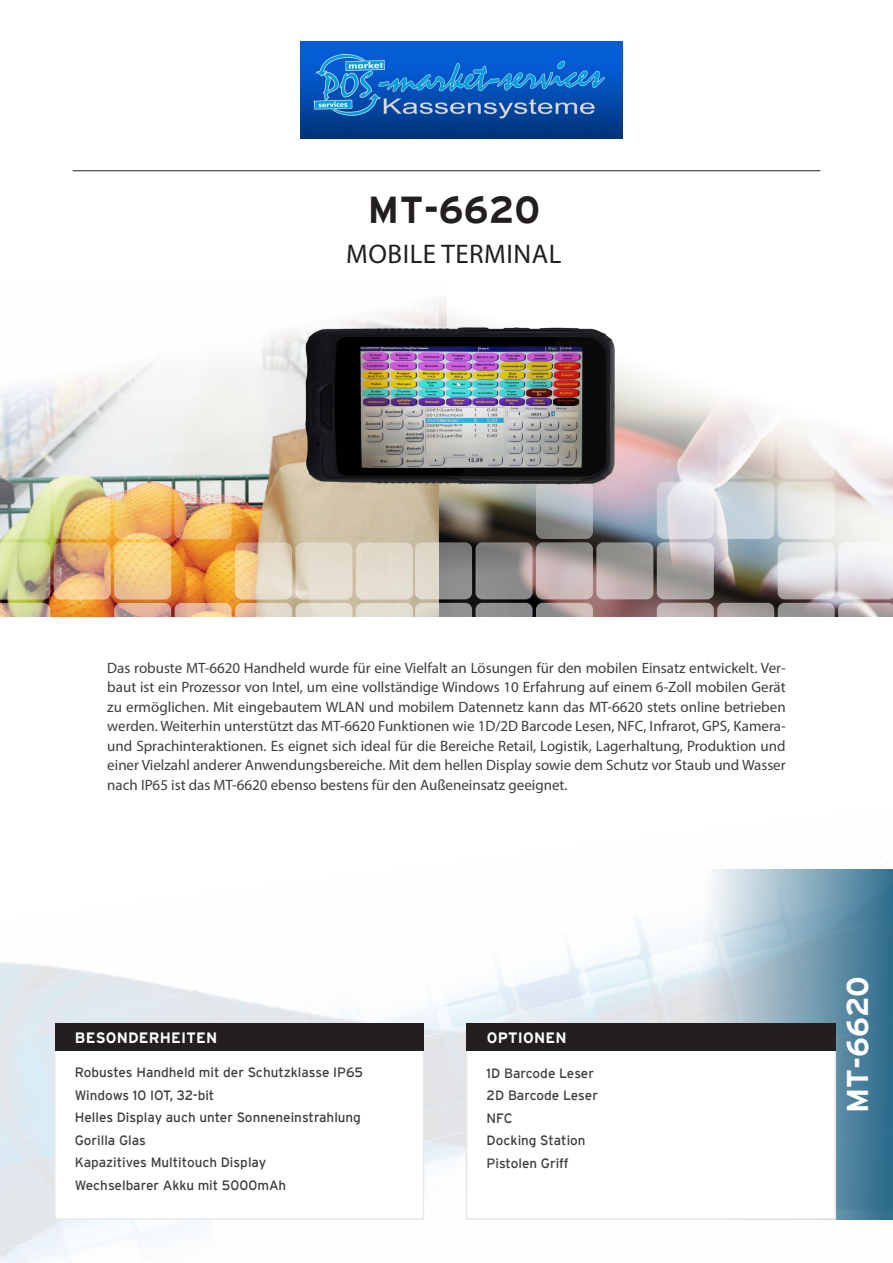
<style>
.page{position:relative;width:893px;height:1263px;background:#fff}
.page>*{position:absolute;margin:0;border:0;box-sizing:border-box;transform-origin:0 0}
.t1{font:700 37.5px "Interstate";color:#231f20}
.t2{font:700 30px "Interstate";color:#fff}
.t3{font:27px "Myriad Pro";letter-spacing:.02em;color:#231f20}
.t4{font:15px/19.5px "Myriad Pro";color:#3e3e3f;text-align:justify}
.t5{font:700 15px "Interstate";letter-spacing:.015em;color:#fff}
.t6{font:13.5px/22.5px "Interstate";color:#3e3e3f}
</style>
<div class="page">
<img style="left:0;top:869px;width:893px;height:203px">
<img style="left:0;top:906px;width:110px;height:68px">
<img style="left:0;top:869px;width:857px;height:6px">
<img style="left:0;top:362px;width:439px;height:255px">
<svg style="left:649px;top:870px;width:244px;height:350px;background:#8eafc0"></svg>
<hr style="left:73px;top:170px;width:747px;height:1px;background:#231f20">
<img style="left:439px;top:114px;width:454px;height:503px">
<img style="left:301px;top:41px;width:321px;height:98px">
<svg style="left:175px;top:482px;width:57px;height:57px;background:#e2b888"></svg>
<svg style="left:114px;top:482px;width:57px;height:57px;background:#f1be73"></svg>
<svg style="left:54px;top:482px;width:57px;height:57px;background:#e2cb7f"></svg>
<div style="left:356px;top:542px;width:57px;height:57px;background:#e5dfd3;border-radius:7px"></div>
<div style="left:295px;top:542px;width:57px;height:57px;background:#e7e1d5;border-radius:7px"></div>
<svg style="left:235px;top:542px;width:57px;height:57px"></svg>
<svg style="left:114px;top:542px;width:57px;height:57px;background:#f3cd85"></svg>
<svg style="left:54px;top:542px;width:57px;height:57px;background:#dba87a"></svg>
<svg style="left:356px;top:603px;width:57px;height:57px"></svg>
<svg style="left:295px;top:603px;width:57px;height:57px"></svg>
<svg style="left:235px;top:603px;width:57px;height:57px"></svg>
<svg style="left:175px;top:603px;width:57px;height:57px"></svg>
<svg style="left:114px;top:603px;width:57px;height:57px"></svg>
<img style="left:0;top:422px;width:50px;height:195px">
<svg style="left:415px;top:603px;width:57px;height:57px"></svg>
<svg style="left:475px;top:603px;width:57px;height:57px"></svg>
<svg style="left:536px;top:603px;width:57px;height:57px"></svg>
<svg style="left:657px;top:603px;width:57px;height:57px"></svg>
<svg style="left:717px;top:603px;width:57px;height:57px"></svg>
<svg style="left:778px;top:603px;width:57px;height:57px"></svg>
<svg style="left:415px;top:542px;width:57px;height:57px"></svg>
<div style="left:475px;top:542px;width:57px;height:57px;background:#8c8d8d;border-radius:7px"></div>
<svg style="left:536px;top:542px;width:57px;height:57px"></svg>
<div style="left:596px;top:542px;width:57px;height:57px;background:linear-gradient(to right,#d6bfc1,#b5a6a6);border-radius:7px"></div>
<div style="left:657px;top:542px;width:57px;height:57px;background:linear-gradient(to right,#b9acaa,#999794);border-radius:7px"></div>
<svg style="left:778px;top:542px;width:57px;height:57px;background:#dedddf"></svg>
<svg style="left:838px;top:542px;width:55px;height:75px"></svg>
<svg style="left:717px;top:482px;width:57px;height:57px;background:#ccd5db"></svg>
<svg style="left:778px;top:482px;width:57px;height:57px;background:#e8e8e5"></svg>
<svg style="left:717px;top:421px;width:57px;height:57px"></svg>
<svg style="left:778px;top:421px;width:57px;height:57px"></svg>
<svg style="left:838px;top:421px;width:55px;height:57px"></svg>
<div style="left:778px;top:361px;width:57px;height:57px;background:#fff;border-radius:7px"></div>
<div style="left:54px;top:1037px;width:370px;height:183px;background:#fff;border:2px solid #e6e7e9"></div>
<div style="left:55px;top:1023px;width:368px;height:28px;background:#231f20"></div>
<div style="left:466px;top:1036px;width:370px;height:184px;background:#fff;border:2px solid #e6e7e9"></div>
<div style="left:467px;top:1023px;width:369px;height:28px;background:#231f20"></div>
<img style="left:210px;top:225px;width:506px;height:365px">
<h1 class="t1" style="left:368px;top:189px;width:174px">MT-6620</h1>
<h3 class="t3" style="left:346px;top:238px;width:217px">MOBILE TERMINAL</h3>
<p class="t4" style="left:107px;top:658px;width:680px">Das robuste MT-6620 Handheld wurde für eine Vielfalt an Lösungen für den mobilen Einsatz entwickelt. Ver&shy;baut ist ein Prozessor von Intel, um eine vollständige Windows 10 Erfahrung auf einem 6-Zoll mobilen Gerät zu ermöglichen. Mit eingebautem WLAN und mobilem Datennetz kann das MT-6620 stets online betrieben werden. Weiterhin unterstützt das MT-6620 Funktionen wie 1D/2D Barcode Lesen, NFC, Infrarot, GPS, Kamera&shy;und Sprachinteraktionen. Es eignet sich ideal für die Bereiche Retail, Logistik, Lagerhaltung, Produktion und einer Vielzahl anderer Anwendungsbereiche. Mit dem hellen Display sowie dem Schutz vor Staub und Wasser nach IP65 ist das MT-6620 ebenso bestens für den Außeneinsatz geeignet.</p>
<p class="t5" style="left:75px;top:1029px;width:144px">BESONDERHEITEN</p>
<p class="t6" style="left:75px;top:1061px;width:290px">Robustes Handheld mit der Schutzklasse IP65<br>Windows 10 IOT, 32-bit<br>Helles Display auch unter Sonneneinstrahlung<br>Gorilla Glas<br>Kapazitives Multitouch Display<br>Wechselbarer Akku mit 5000mAh</p>
<p class="t5" style="left:487px;top:1030px;width:81px">OPTIONEN</p>
<p class="t6" style="left:487px;top:1062px;width:113px">1D Barcode Leser<br>2D Barcode Leser<br>NFC<br>Docking Station<br>Pistolen Griff</p>
<h2 class="t2" style="left:841px;top:1113px;width:139px;rotate:-90deg">MT-6620</h2>
</div>
